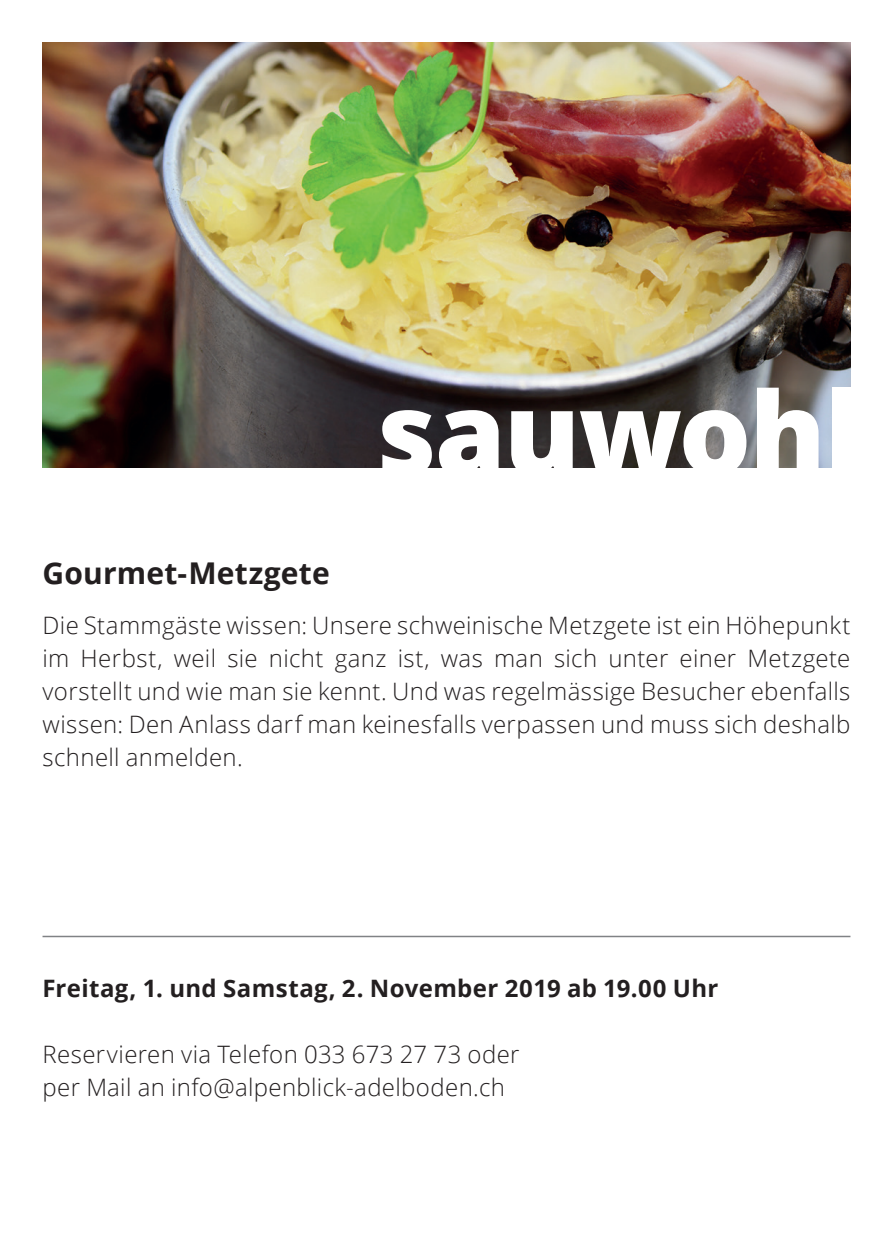
<style>
.page{position:relative;width:893px;height:1259px;background:#fff}
.page>*{position:absolute;margin:0;border:0;box-sizing:border-box;transform-origin:0 0}
.t1{font:800 114px "Open Sans";letter-spacing:-.015em;color:#fff}
.t2{font:700 30px "Open Sans";letter-spacing:.01em;color:#231f20}
.t3{font:300 24px/33px "Open Sans";letter-spacing:.015em;color:#231f20}
.t4{font:700 24px "Open Sans";letter-spacing:.015em;color:#231f20}
</style>
<div class="page">
<img style="left:43px;top:43px;width:807px;height:425px">
<hr style="left:43px;top:935px;width:807px;height:2px;background:#808285">
<h1 class="t1" style="left:376px;top:346px;width:487px">sauwohl</h1>
<p class="t2" style="left:43px;top:552px;width:289px">Gourmet-Metzgete</p>
<p class="t3" style="left:43px;top:608px;width:809px;text-align:justify">Die Stammgäste wissen: Unsere schweinische Metzgete ist ein Höhepunkt im Herbst, weil sie nicht ganz ist, was man sich unter einer Metzgete vorstellt und wie man sie kennt. Und was regelmässige Besucher ebenfalls wissen: Den Anlass darf man keinesfalls verpassen und muss sich deshalb schnell anmelden.</p>
<p class="t4" style="left:43px;top:971px;width:677px">Freitag, 1. und Samstag, 2. November 2019 ab 19.00 Uhr</p>
<p class="t3" style="left:43px;top:1036px;width:479px">Reservieren via Telefon 033 673 27 73 oder per Mail an info@alpenblick-adelboden.ch</p>
</div>
